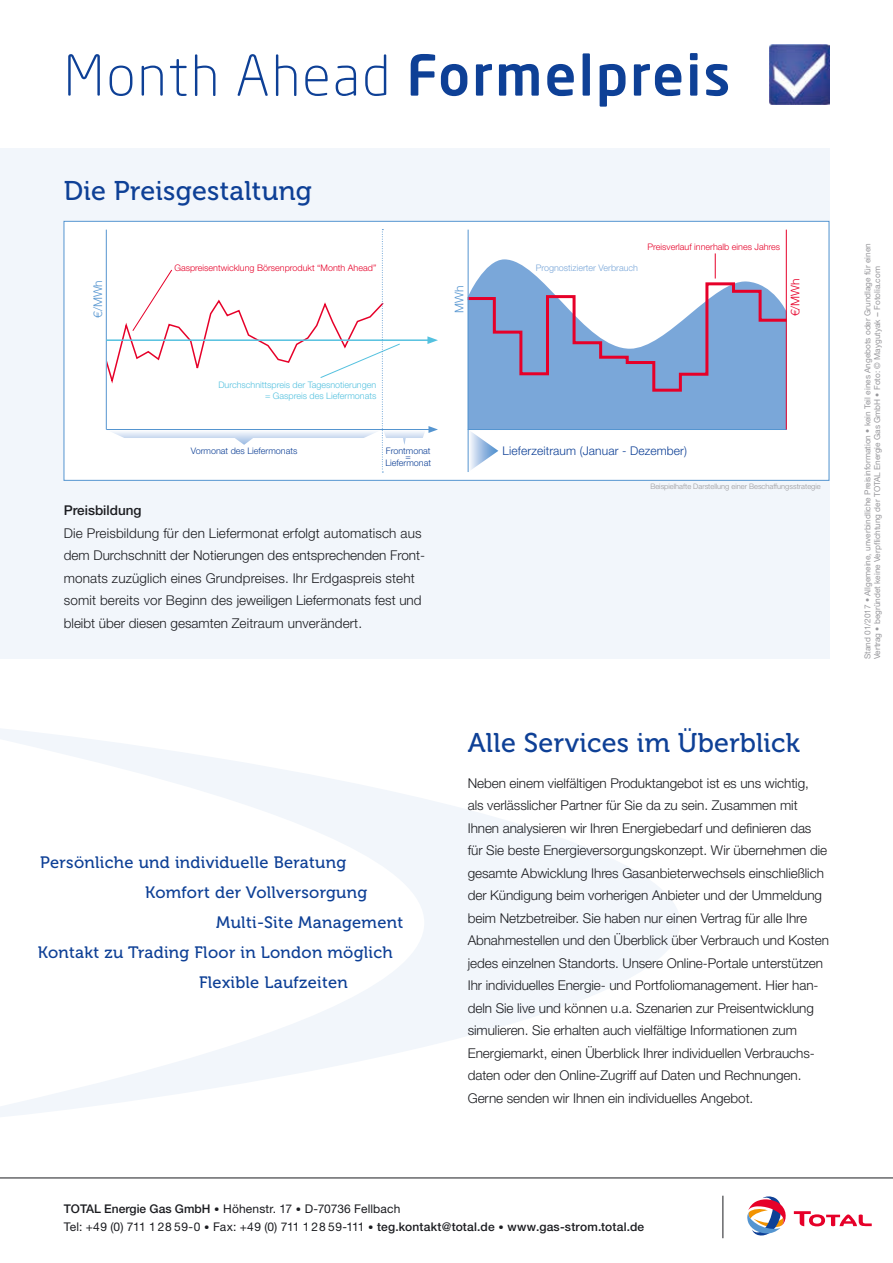
<style>
.page{position:relative;width:893px;height:1263px;background:#fff}
.page>*{position:absolute;margin:0;border:0;box-sizing:border-box;transform-origin:0 0}
.t1{font:500 55.5px "Neo Sans Pro";letter-spacing:.04em;color:#0e4096}
.t2{font:27px "Museo 500";letter-spacing:.01em;color:#0e4096}
.t3{font:16.5px "Museo 500";letter-spacing:.02em;color:#0e4096}
.t4{font:300 13.5px/22.5px "Helvetica Neue LT Std";letter-spacing:-.005em;color:#1b1c20}
.t5{font:500 13.5px "Helvetica Neue LT Std";color:#1b1c20}
.t6{font:12px/18px "Helvetica Neue LT Pro";letter-spacing:.01em;color:#1b1c20}
.t7{font:300 12px "Helvetica Neue LT Std";letter-spacing:.01em;color:#0e4096}
.t8{font:300 12px "Helvetica Neue LT Std";color:#5595d0}
.t9{font:300 12px "Helvetica Neue LT Std";color:#e60029}
.t10{font:300 9px "Helvetica Neue LT Std";color:#e60029}
.t11{font:300 9px/10.8px "Helvetica Neue LT Std";color:#54c1df;text-align:right}
.t12{font:300 9px "Helvetica Neue LT Std";color:#0e4096}
.t13{font:300 9px "Helvetica Neue LT Std";color:#7aa7d9}
.t14{font:8.25px/9.9px "Helvetica Neue LT Std";color:#98989c}
.t15{font:300 7.5px "Helvetica Neue LT Std";color:#98989c}
.s1{font-weight:300}
.s2{font-weight:500}
.s3{font-family:"Conduit ITC Std";font-weight:500}
</style>
<div class="page">
<svg style="left:0;top:729px;width:680px;height:388px"></svg>
<div style="left:0;top:149px;width:829px;height:510px;background:#f2f6fb"></div>
<img style="left:770px;top:45px;width:59px;height:59px">
<hr style="left:0;top:1177px;width:893px;height:1px;background:#1b1c20">
<hr style="left:722px;top:1196px;width:1px;height:42px;background:#1b1c20">
<svg style="left:794px;top:1211px;width:78px;height:15px"></svg>
<svg style="left:747px;top:1196px;width:39px;height:40px"></svg>
<div style="left:64px;top:221px;width:765px;height:259px;background:#fff;border:1px solid #5595d0"></div>
<div style="left:469px;top:393px;width:317px;height:36px;background:#7aa7d9"></div>
<svg style="left:470px;top:431px;width:28px;height:39px"></svg>
<hr style="left:468px;top:429px;width:319px;height:1px;background:#5595d0">
<svg style="left:467px;top:253px;width:319px;height:140px"></svg>
<hr style="left:468px;top:230px;width:1px;height:242px;background:#5595d0">
<hr style="left:786px;top:230px;width:1px;height:199px;background:#e60029">
<svg style="left:105px;top:229px;width:333px;height:244px"></svg>
<h1 class="t1" style="left:64px;top:40px;width:668px"><span class="s1">Month Ahead</span> Formelpreis</h1>
<h2 class="t2" style="left:64px;top:176px;width:250px">Die Preisgestaltung</h2>
<p class="t8" style="left:90px;top:318px;width:39px;rotate:-90deg">€/MWh</p>
<p class="t10" style="left:174px;top:262px;width:203px">Gaspreisentwicklung Börsenprodukt “Month Ahead”</p>
<p class="t8" style="left:452px;top:313px;width:29px;rotate:-90deg">MWh</p>
<p class="t11" style="left:218px;top:379px;width:159px">Durchschnittspreis der Tagesnotierungen = Gaspreis des Liefermonats</p>
<p class="t12" style="left:191px;top:445px;width:108px">Vormonat des Liefermonats</p>
<p class="t12" style="left:386px;top:445px;width:46px">Frontmonat</p>
<p class="t12" style="left:405px;top:451px;width:7px">=</p>
<p class="t12" style="left:385px;top:457px;width:47px">Liefermonat</p>
<p class="t5" style="left:64px;top:502px;width:79px">Preisbildung</p>
<p class="t4" style="left:64px;top:521px;width:363px">Die Preisbildung für den Liefermonat erfolgt automatisch aus dem Durchschnitt der Notierungen des entsprechenden Front&shy;monats zuzüglich eines Grundpreises. Ihr Erdgaspreis steht somit bereits vor Beginn des jeweiligen Liefermonats fest und bleibt über diesen gesamten Zeitraum unverändert.</p>
<p class="t13" style="left:536px;top:262px;width:104px">Prognostizierter Verbrauch</p>
<p class="t10" style="left:648px;top:241px;width:134px">Preisverlauf innerhalb eines Jahres</p>
<p class="t9" style="left:788px;top:316px;width:39px;rotate:-90deg">€/MWh</p>
<p class="t7" style="left:503px;top:443px;width:186px">Lieferzeitraum (Januar - Dezember)</p>
<p class="t15" style="left:650px;top:482px;width:172px">Beispielhafte Darstellung einer Beschaffungsstrategie</p>
<p class="t3" style="left:40px;top:854px;width:308px">Persönliche und individuelle Beratung</p>
<p class="t3" style="left:145px;top:884px;width:224px">Komfort der Vollversorgung</p>
<p class="t3" style="left:216px;top:914px;width:189px">Multi-Site Management</p>
<p class="t3" style="left:38px;top:944px;width:357px">Kontakt zu Trading Floor in London möglich</p>
<p class="t3" style="left:199px;top:974px;width:150px">Flexible Laufzeiten</p>
<h2 class="t2" style="left:468px;top:728px;width:334px">Alle Services im Überblick</h2>
<p class="t4" style="left:468px;top:771px;width:363px">Neben einem vielfältigen Produktangebot ist es uns wichtig,<br>als verlässlicher Partner für Sie da zu sein. Zusammen mit Ihnen analysieren wir Ihren Energiebedarf und definieren das für Sie beste Energieversorgungskonzept. Wir übernehmen die gesamte Abwicklung Ihres Gasanbieterwechsels einschließlich der Kündigung beim vorherigen Anbieter und der Ummeldung beim Netzbetreiber. Sie haben nur einen Vertrag für alle Ihre Abnahmestellen und den Überblick über Verbrauch und Kosten jedes einzelnen Standorts. Unsere Online-Portale unterstützen Ihr individuelles Energie- und Portfoliomanagement. Hier han&shy;deln Sie live und können u.a. Szenarien zur Preisentwicklung simulieren. Sie erhalten auch vielfältige Informationen zum Energiemarkt, einen Überblick Ihrer individuellen Verbrauchs&shy;daten oder den Online-Zugriff auf Daten und Rechnungen.<br>Gerne senden wir Ihnen ein individuelles Angebot.</p>
<p class="t14" style="left:862px;top:659px;width:417px;rotate:-90deg">Stand 01/2017 • Allgemeine, unverbindliche Preisinformation • kein Teil eines Angebots oder Grundlage für einen<br>Vertrag • begründet keine Verpflichtung der TOTAL Energie Gas GmbH • Foto: © Maygutyak Fotolia.com</p>
<p class="t6" style="left:64px;top:1199px;width:582px"><span class="s2">TOTAL Energie Gas GmbH</span> <span class="s3">•</span> Höhenstr. 17 <span class="s3">•</span> D-70736 Fellbach<br>Tel: +49 (0) 711 1 28 59-0 <span class="s3">•</span> Fax: +49 (0) 711 1 28 59-111 <span class="s3">•</span> <span class="s2">teg.kontakt@total.de</span> <span class="s3">•</span> <span class="s2">www.gas-strom.total.de</span></p>
</div>
